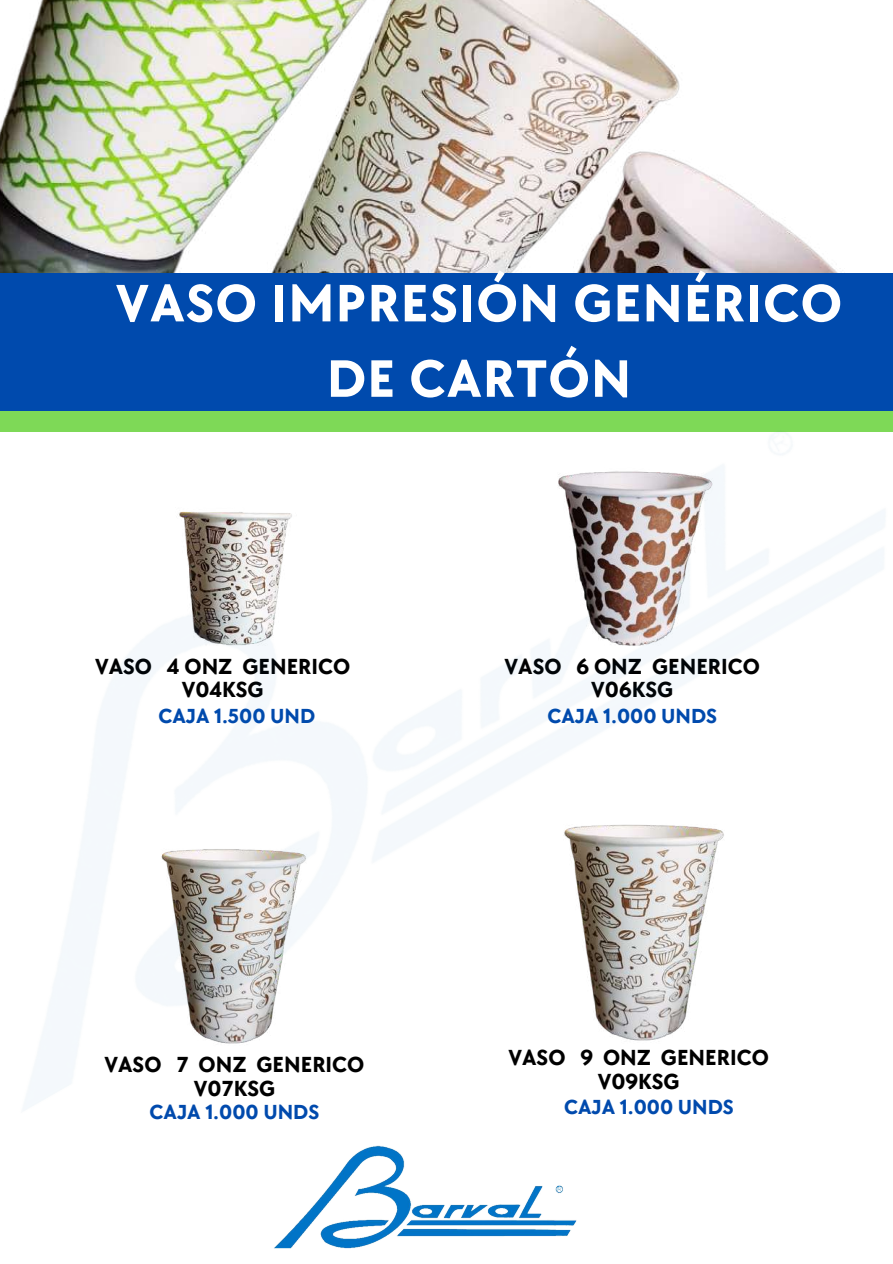
<style>
.page{position:relative;width:893px;height:1264px;background:#fff}
.page>*{position:absolute;margin:0;border:0;box-sizing:border-box;transform-origin:0 0}
.t1{font:700 54.45px/75.3px "TT Chocolates";letter-spacing:.02em;color:#fff;text-align:center}
.t2{font:700 22.5px/23.7px "TT Chocolates";color:#000;text-align:center}
.t3{font:700 21px "TT Chocolates";color:#004aad}
</style>
<div class="page">
<img style="left:0;top:0;width:823px;height:259px">
<img style="left:274px;top:1181px;width:303px;height:68px">
<img style="left:0;top:259px;width:892px;height:922px">
<h1 class="t1" style="left:116px;top:267px;width:727px">VASO IMPRESIÓN GENÉRICO<br>DE CARTÓN</h1>
<p class="t2" style="left:95px;top:655px;width:257px">VASO 4 ONZ GENERICO<br>V04KSG</p>
<p class="t2" style="left:504px;top:655px;width:257px">VASO 6 ONZ GENERICO<br>V06KSG</p>
<p class="t3" style="left:158px;top:704px;width:158px">CAJA 1.500 UND</p>
<p class="t3" style="left:547px;top:704px;width:171px">CAJA 1.000 UNDS</p>
<p class="t2" style="left:104px;top:1053px;width:261px">VASO 7 ONZ GENERICO<br>V07KSG</p>
<p class="t3" style="left:149px;top:1100px;width:171px">CAJA 1.000 UNDS</p>
<p class="t2" style="left:508px;top:1046px;width:262px">VASO 9 ONZ GENERICO<br>V09KSG</p>
<p class="t3" style="left:564px;top:1095px;width:171px">CAJA 1.000 UNDS</p>
</div>
